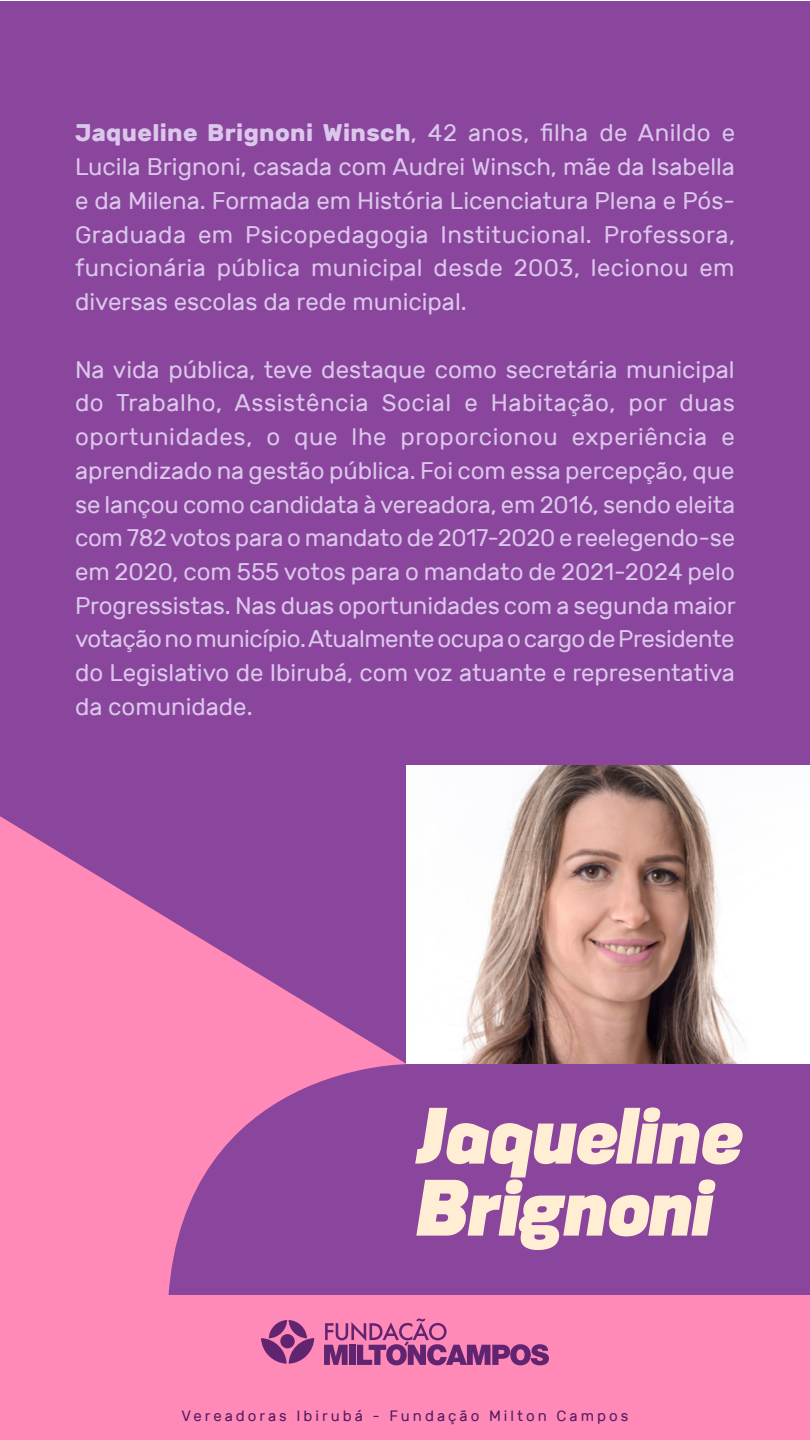
<style>
.page{position:relative;width:810px;height:1440px;background:#fff}
.page>*{position:absolute;margin:0;border:0;box-sizing:border-box;transform-origin:0 0}
.t1{font:italic 800 75px/72px "Konsens";color:#ffedd4}
.t2{font:24px/33.8px "Rubik";color:#dbc7eb;text-align:justify}
.t3{font:15px "Rubik";letter-spacing:.2em;color:#541c61}
.s1{font-weight:700}
</style>
<div class="page">
<div style="left:0;top:2px;width:810px;height:1438px;background:#8a459c"></div>
<img style="left:407px;top:765px;width:403px;height:299px">
<svg style="left:0;top:810px;width:407px;height:485px;fill:#ff8ab8"></svg>
<div style="left:0;top:1295px;width:810px;height:145px;background:#ff8ab8"></div>
<svg style="left:261px;top:1320px;width:53px;height:44px"></svg>
<svg style="left:324px;top:1318px;width:225px;height:47px"></svg>
<p class="t2" style="left:75px;top:117px;width:662px"><span class="s1">Jaqueline Brignoni Winsch</span>, 42 anos, filha de Anildo e Lucila Brignoni, casada com Audrei Winsch, mãe da Isabella e da Milena. Formada em História Licenciatura Plena e Pós-Graduada em Psicopedagogia Institucional. Professora, funcionária pública municipal desde 2003, lecionou em diversas escolas da rede municipal.</p>
<p class="t2" style="left:75px;top:353px;width:662px">Na vida pública, teve destaque como secretária municipal do Trabalho, Assistência Social e Habitação, por duas oportunidades, o que lhe proporcionou experiência e aprendizado na gestão pública. Foi com essa percepção, que se lançou como candidata à vereadora, em 2016, sendo eleita com 782 votos para o mandato de 2017-2020 e reelegendo-se em 2020, com 555 votos para o mandato de 2021-2024 pelo Progressistas. Nas duas oportunidades com a segunda maior votação no município. Atualmente ocupa o cargo de Presidente do Legislativo de Ibirubá, com voz atuante e representativa da comunidade.</p>
<h1 class="t1" style="left:416px;top:1097px;width:327px">Jaqueline<br>Brignoni</h1>
<p class="t3" style="left:182px;top:1407px;width:448px">Vereadoras Ibirubá - Fundação Milton Campos</p>
</div>
